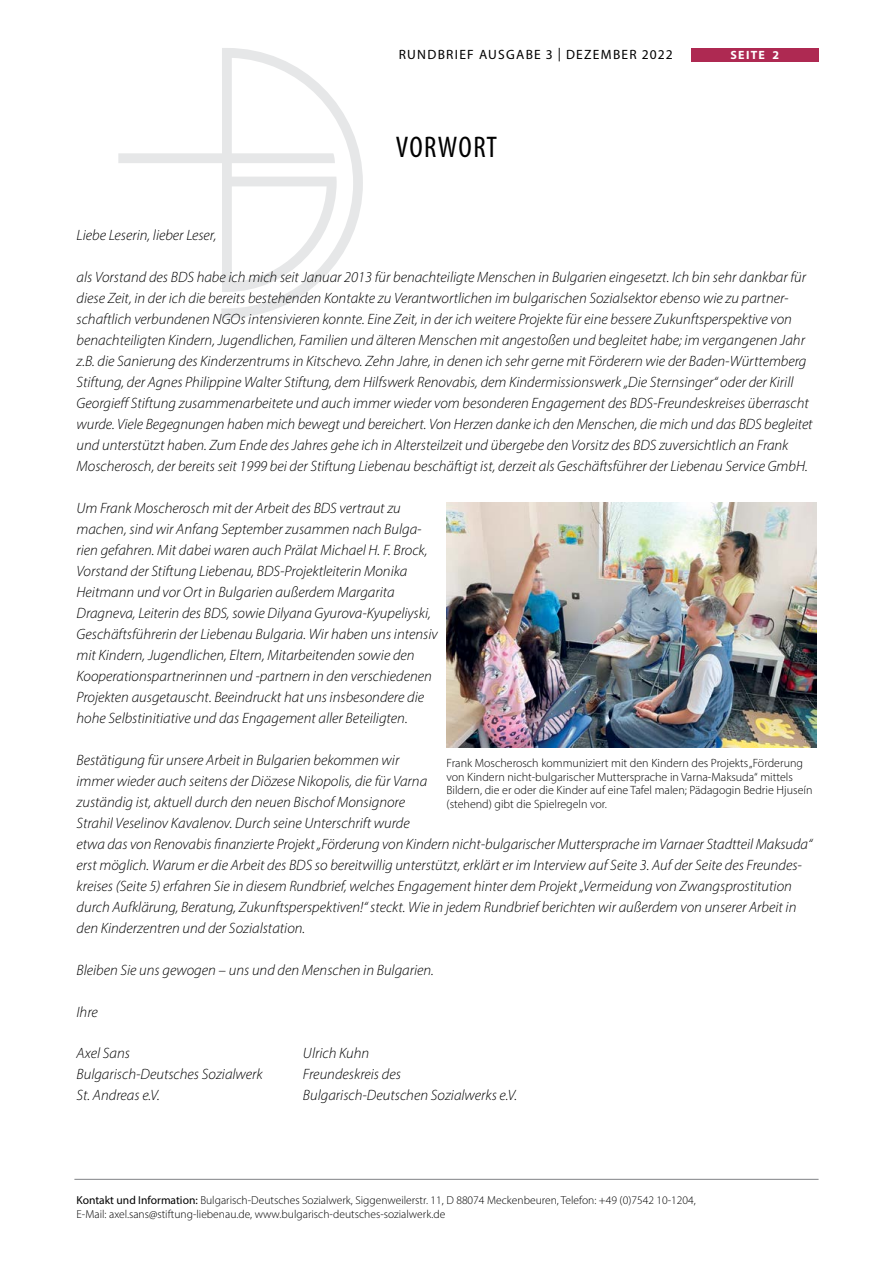
<style>
.page{position:relative;width:893px;height:1263px;background:#fff}
.page>*{position:absolute;margin:0;border:0;box-sizing:border-box;transform-origin:0 0}
.t1{font:condensed 30px "Myriad Pro";letter-spacing:.04em;color:#000}
.t2{font:italic 300 15px/21px "Myriad Pro";color:#000}
.t3{font:13.5px "Myriad Pro";letter-spacing:.095em;color:#000}
.t4{font:300 12px/13.5px "Myriad Pro";color:#000}
.t5{font:700 12px "Myriad Pro";letter-spacing:.105em;color:#fff}
.t6{font:300 11.55px/13.5px "Myriad Pro";color:#000}
.s1{font-weight:400}
</style>
<div class="page">
<svg style="left:118px;top:48px;width:245px;height:270px"></svg>
<img style="left:446px;top:502px;width:370px;height:245px">
<hr style="left:74px;top:1179px;width:745px;height:1px;background:#808285">
<div style="left:691px;top:48px;width:128px;height:13px;background:#ae2952"></div>
<p class="t3" style="left:399px;top:46px;width:275px">RUNDBRIEF AUSGABE 3 | DEZEMBER 2022</p>
<p class="t5" style="left:730px;top:47px;width:50px">SEITE 2</p>
<h1 class="t1" style="left:396px;top:128px;width:103px">VORWORT</h1>
<p class="t2" style="left:77px;top:224px;width:141px">Liebe Leserin, lieber Leser,</p>
<p class="t2" style="left:77px;top:266px;width:738px">als Vorstand des BDS habe ich mich seit Januar 2013 für benachteiligte Menschen in Bulgarien eingesetzt. Ich bin sehr dankbar für diese Zeit, in der ich die bereits bestehenden Kontakte zu Verantwortlichen im bulgarischen Sozialsektor ebenso wie zu partner&shy;schaftlich verbundenen NGOs intensivieren konnte. Eine Zeit, in der ich weitere Projekte für eine bessere Zukunftsperspektive von benachteiligten Kindern, Jugendlichen, Familien und älteren Menschen mit angestoßen und begleitet habe; im vergangenen Jahr z.B. die Sanierung des Kinderzentrums in Kitschevo. Zehn Jahre, in denen ich sehr gerne mit Förderern wie der Baden-Württemberg Stiftung, der Agnes Philippine Walter Stiftung, dem Hilfswerk Renovabis, dem Kindermissionswerk „Die Sternsinger“ oder der Kirill Georgieff Stiftung zusammenarbeitete und auch immer wieder vom besonderen Engagement des BDS-Freundeskreises überrascht wurde. Viele Begegnungen haben mich bewegt und bereichert. Von Herzen danke ich den Menschen, die mich und das BDS begleitet und unterstützt haben. Zum Ende des Jahres gehe ich in Altersteilzeit und übergebe den Vorsitz des BDS zuversichtlich an Frank Moscherosch, der bereits seit 1999 bei der Stiftung Liebenau beschäftigt ist, derzeit als Geschäftsführer der Liebenau Service GmbH.</p>
<p class="t2" style="left:77px;top:497px;width:363px">Um Frank Moscherosch mit der Arbeit des BDS vertraut zu machen, sind wir Anfang September zusammen nach Bulga&shy;rien gefahren. Mit dabei waren auch Prälat Michael H. F. Brock, Vorstand der Stiftung Liebenau, BDS-Projektleiterin Monika Heitmann und vor Ort in Bulgarien außerdem Margarita Dragneva, Leiterin des BDS, sowie Dilyana Gyurova-Kyupeliyski, Geschäftsführerin der Liebenau Bulgaria. Wir haben uns intensiv mit Kindern, Jugendlichen, Eltern, Mitarbeitenden sowie den Kooperationspartnerinnen und -partnern in den verschiedenen Projekten ausgetauscht. Beeindruckt hat uns insbesondere die hohe Selbstinitiative und das Engagement aller Beteiligten.</p>
<p class="t2" style="left:77px;top:749px;width:737px">Bestätigung für unsere Arbeit in Bulgarien bekommen wir<br>immer wieder auch seitens der Diözese Nikopolis, die für Varna<br>zuständig ist, aktuell durch den neuen Bischof Monsignore<br>Strahil Veselinov Kavalenov. Durch seine Unterschrift wurde<br>etwa das von Renovabis finanzierte Projekt „Förderung von Kindern nicht-bulgarischer Muttersprache im Varnaer Stadtteil Maksuda“ erst möglich. Warum er die Arbeit des BDS so bereitwillig unterstützt, erklärt er im Interview auf Seite 3. Auf der Seite des Freundes&shy;kreises (Seite 5) erfahren Sie in diesem Rundbrief, welches Engagement hinter dem Projekt „Vermeidung von Zwangsprostitution durch Aufklärung, Beratung, Zukunftsperspektiven!“ steckt. Wie in jedem Rundbrief berichten wir außerdem von unserer Arbeit in den Kinderzentren und der Sozialstation.</p>
<p class="t2" style="left:77px;top:959px;width:359px">Bleiben Sie uns gewogen – uns und den Menschen in Bulgarien.</p>
<p class="t2" style="left:77px;top:1001px;width:23px">Ihre</p>
<p class="t4" style="left:446px;top:756px;width:367px">Frank Moscherosch kommuniziert mit den Kindern des Projekts „Förderung von Kindern nicht-bulgarischer Muttersprache in Varna-Maksuda“ mittels Bildern, die er oder die Kinder auf eine Tafel malen; Pädagogin Bedrie Hjuseín (stehend) gibt die Spielregeln vor.</p>
<p class="t2" style="left:77px;top:1042px;width:188px">Axel Sans<br>Bulgarisch-Deutsches Sozialwerk<br>St. Andreas e.V.</p>
<p class="t2" style="left:303px;top:1042px;width:216px">Ulrich Kuhn<br>Freundeskreis des<br>Bulgarisch-Deutschen Sozialwerks e.V.</p>
<p class="t6" style="left:77px;top:1193px;width:621px"><span class="s1">Kontakt und Information:</span> Bulgarisch-Deutsches Sozialwerk, Siggenweilerstr. 11, D 88074 Meckenbeuren, Telefon: +49 (0)7542 10-1204,<br>E-Mail: axel.sans@stiftung-liebenau.de, www.bulgarisch-deutsches-sozialwerk.de</p>
</div>
